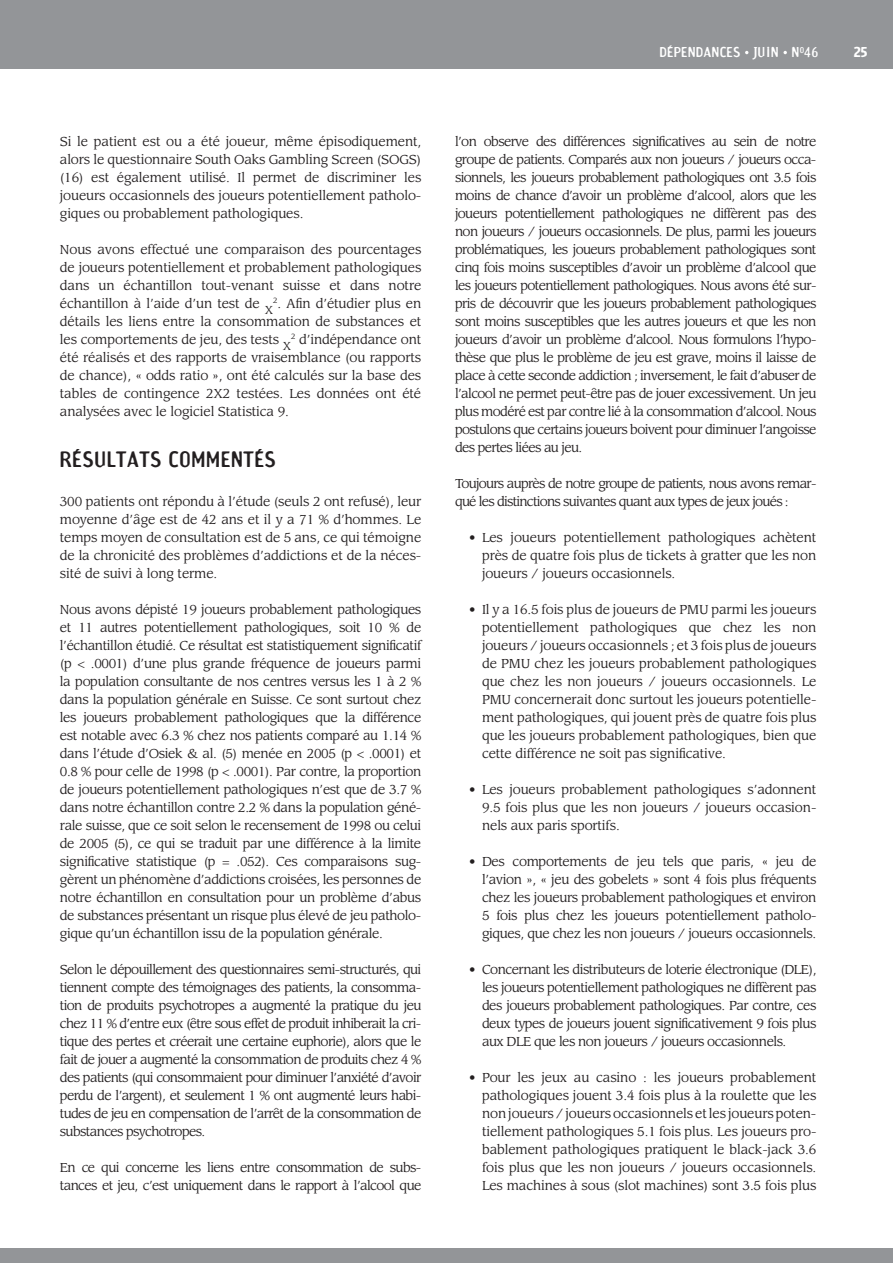
<style>
.page{position:relative;width:893px;height:1263px;background:#fff}
.page>*{position:absolute;margin:0;border:0;box-sizing:border-box;transform-origin:0 0}
.t1{font:21px "Amoebia Sans";letter-spacing:.02em;color:#231f20}
.t2{font:13.5px "Amoebia Sans";letter-spacing:.02em;color:#fff}
.t3{font:700 13.5px "Amoebia";color:#fff}
.t4{font:12.75px/18px "Leawood";letter-spacing:-.01em;color:#231f20;text-align:justify}
.t5{font:12.75px/18px "Leawood";letter-spacing:-.06em;color:#231f20}
.t6{font:12.75px/18px "Leawood";letter-spacing:-.05em;color:#231f20}
.t7{font:11.4px "Leawood";color:#231f20}
</style>
<div class="page">
<div style="left:0;top:0;width:893px;height:68px;background:#939598"></div>
<div style="left:0;top:1249px;width:893px;height:14px;background:#939598"></div>
<svg style="left:783px;top:51px;width:4px;height:3px"></svg>
<p class="t4" style="left:60px;top:133px;width:363px">Si le patient est ou a été joueur, même épisodiquement, alors le questionnaire South Oaks Gambling Screen (SOGS) (16) est également utilisé. Il permet de discriminer les joueurs occasionnels des joueurs potentiellement patholo&shy;giques ou probablement pathologiques.</p>
<p class="t4" style="left:60px;top:241px;width:363px">Nous avons effectué une comparaison des pourcentages de joueurs potentiellement et probablement pathologiques dans un échantillon tout-venant suisse et dans notre échantillon à l’aide d’un test de</p>
<p class="t7" style="left:265px;top:305px;width:10px">X</p>
<p class="t4" style="left:60px;top:295px;width:363px;text-indent:213px"><sup>2</sup>. Afin d’étudier plus en détails les liens entre la consommation de substances et les comportements de jeu, des tests</p>
<p class="t4" style="left:60px;top:331px;width:363px;text-indent:231px"><sup>2</sup> d’indépendance ont été réalisés et des rapports de vraisemblance (ou rapports de chance), « odds ratio », ont été calculés sur la base des tables de contingence 2X2 testées. Les données ont été analysées avec le logiciel Statistica 9.</p>
<h1 class="t1" style="left:60px;top:451px;width:217px">RÉSULTATS COMMENTÉS</h1>
<p class="t4" style="left:60px;top:493px;width:363px">300 patients ont répondu à l’étude (seuls 2 ont refusé), leur moyenne d’âge est de 42 ans et il y a 71 % d’hommes. Le temps moyen de consultation est de 5 ans, ce qui témoigne de la chronicité des problèmes d’addictions et de la néces&shy;sité de suivi à long terme.</p>
<p class="t4" style="left:60px;top:601px;width:363px">Nous avons dépisté 19 joueurs probablement pathologiques et 11 autres potentiellement pathologiques, soit 10 % de l’échantillon étudié. Ce résultat est statistiquement significatif (p &lt; .0001) d’une plus grande fréquence de joueurs parmi la population consultante de nos centres versus les 1 à 2 % dans la population générale en Suisse. Ce sont surtout chez les joueurs probablement pathologiques que la différence est notable avec 6.3 % chez nos patients comparé au 1.14 % dans l’étude d’Osiek &amp; al. (5) menée en 2005 (p &lt; .0001) et 0.8 % pour celle de 1998 (p &lt; .0001). Par contre, la proportion de joueurs potentiellement pathologiques n’est que de 3.7 % dans notre échantillon contre 2.2 % dans la population géné&shy;rale suisse, que ce soit selon le recensement de 1998 ou celui de 2005 (5), ce qui se traduit par une différence à la limite significative statistique (p = .052). Ces comparaisons sug&shy;gèrent un phénomène d’addictions croisées, les personnes de notre échantillon en consultation pour un problème d’abus de substances présentant un risque plus élevé de jeu patholo&shy;gique qu’un échantillon issu de la population générale.</p>
<p class="t4" style="left:60px;top:961px;width:363px">Selon le dépouillement des questionnaires semi-structurés, qui tiennent compte des témoignages des patients, la consomma&shy;tion de produits psychotropes a augmenté la pratique du jeu chez 11 % d’entre eux (être sous effet de produit inhiberait la cri&shy;tique des pertes et créerait une certaine euphorie), alors que le fait de jouer a augmenté la consommation de produits chez 4 % des patients (qui consommaient pour diminuer l’anxiété d’avoir perdu de l’argent), et seulement 1 % ont augmenté leurs habi&shy;tudes de jeu en compensation de l’arrêt de la consommation de substances psychotropes.</p>
<p class="t6" style="left:60px;top:1159px;width:363px">En ce qui concerne les liens entre consommation de subs&shy;tances et jeu, c’est uniquement dans le rapport à l’alcool que</p>
<p class="t7" style="left:283px;top:341px;width:10px">X</p>
<p class="t2" style="left:659px;top:47px;width:160px">DÉPENDANCES JUIN N<sup>O</sup>46</p>
<p class="t3" style="left:854px;top:46px;width:15px">25</p>
<p class="t4" style="left:455px;top:133px;width:363px">l’on observe des différences significatives au sein de notre groupe de patients. Comparés aux non joueurs / joueurs occa&shy;sionnels, les joueurs probablement pathologiques ont 3.5 fois moins de chance d’avoir un problème d’alcool, alors que les joueurs potentiellement pathologiques ne diffèrent pas des non joueurs / joueurs occasionnels. De plus, parmi les joueurs problématiques, les joueurs probablement pathologiques sont cinq fois moins susceptibles d’avoir un problème d’alcool que les joueurs potentiellement pathologiques. Nous avons été sur&shy;pris de découvrir que les joueurs probablement pathologiques sont moins susceptibles que les autres joueurs et que les non joueurs d’avoir un problème d’alcool. Nous formulons l’hypo&shy;thèse que plus le problème de jeu est grave, moins il laisse de place à cette seconde addiction ; inversement, le fait d’abuser de l’alcool ne permet peut-être pas de jouer excessivement. Un jeu plus modéré est par contre lié à la consommation d’alcool. Nous postulons que certains joueurs boivent pour diminuer l’angoisse des pertes liées au jeu.</p>
<p class="t5" style="left:455px;top:475px;width:363px">Toujours auprès de notre groupe de patients, nous avons remar&shy;qué les distinctions suivantes quant aux types de jeux joués :</p>
<p class="t4" style="left:482px;top:529px;width:336px">Les joueurs potentiellement pathologiques achètent près de quatre fois plus de tickets à gratter que les non joueurs / joueurs occasionnels.</p>
<p class="t4" style="left:482px;top:601px;width:336px">Il y a 16.5 fois plus de joueurs de PMU parmi les joueurs potentiellement pathologiques que chez les non joueurs / joueurs occasionnels ; et 3 fois plus de joueurs de PMU chez les joueurs probablement pathologiques que chez les non joueurs / joueurs occasionnels. Le PMU concernerait donc surtout les joueurs potentielle&shy;ment pathologiques, qui jouent près de quatre fois plus que les joueurs probablement pathologiques, bien que cette différence ne soit pas significative.</p>
<p class="t4" style="left:482px;top:781px;width:336px">Les joueurs probablement pathologiques s’adonnent 9.5 fois plus que les non joueurs / joueurs occasion&shy;nels aux paris sportifs.</p>
<p class="t4" style="left:482px;top:853px;width:336px">Des comportements de jeu tels que paris, « jeu de l’avion », « jeu des gobelets » sont 4 fois plus fréquents chez les joueurs probablement pathologiques et environ 5 fois plus chez les joueurs potentiellement patholo&shy;giques, que chez les non joueurs / joueurs occasionnels.</p>
<p class="t4" style="left:482px;top:961px;width:336px">Concernant les distributeurs de loterie électronique (DLE), les joueurs potentiellement pathologiques ne diffèrent pas des joueurs probablement pathologiques. Par contre, ces deux types de joueurs jouent significativement 9 fois plus aux DLE que les non joueurs / joueurs occasionnels.</p>
<p class="t4" style="left:482px;top:1069px;width:336px">Pour les jeux au casino : les joueurs probablement pathologiques jouent 3.4 fois plus à la roulette que les non joueurs / joueurs occasionnels et les joueurs poten&shy;tiellement pathologiques 5.1 fois plus. Les joueurs pro&shy;bablement pathologiques pratiquent le black-jack 3.6 fois plus que les non joueurs / joueurs occasionnels.<br>Les machines à sous (slot machines) sont 3.5 fois plus</p>
</div>
